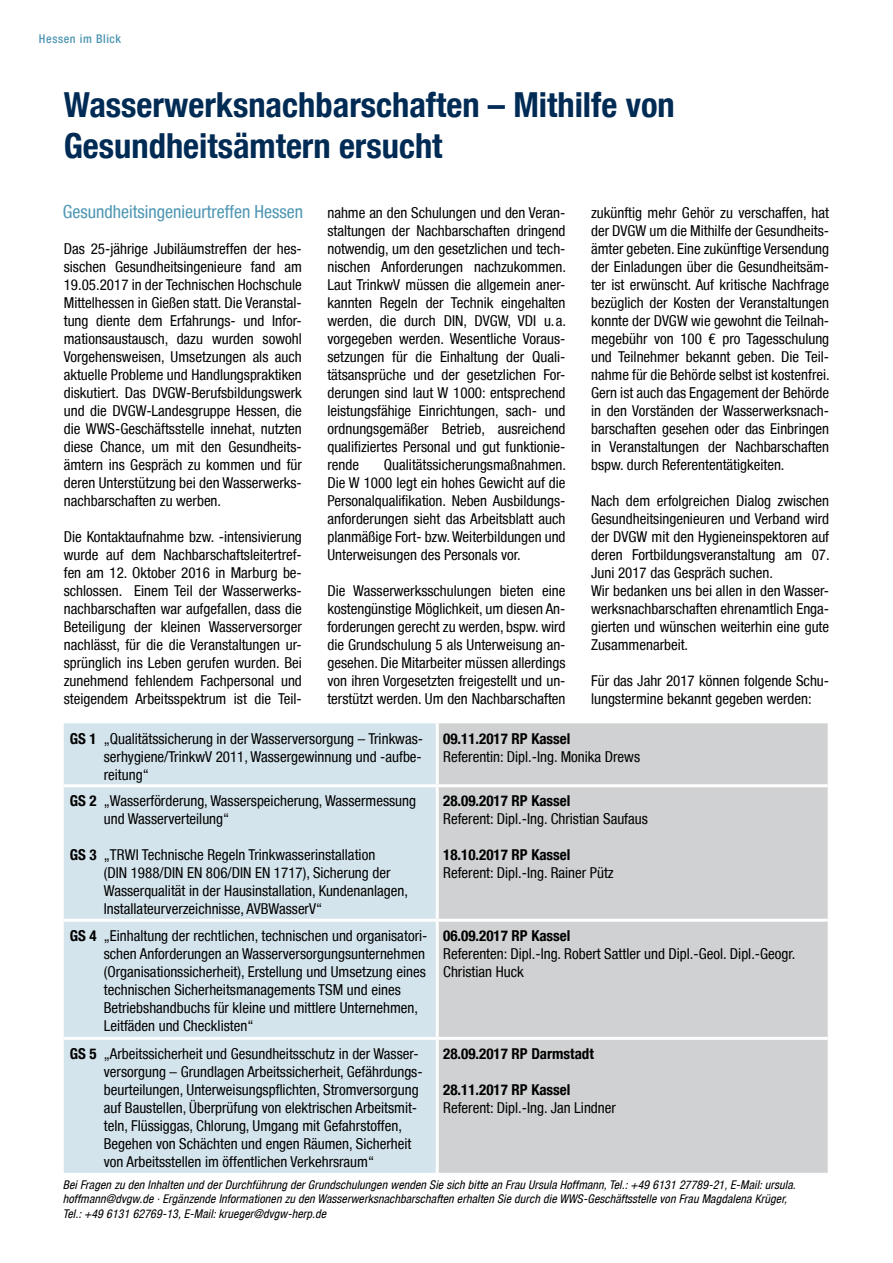
<style>
.page{position:relative;width:893px;height:1263px;background:#fff}
.page>*{position:absolute;margin:0;border:0;box-sizing:border-box;transform-origin:0 0}
.t1{font:700 condensed 34.5px/41.4px "Helvetica Neue LT";color:#002b55}
.t2{font:condensed 18px "Helvetica Neue LT";color:#4e96b3}
.t3{font:condensed 15px/18px "Helvetica Neue LT";color:#000;text-align:justify}
.t4{font:700 condensed 15px "Helvetica Neue LT";color:#000}
.t5{font:italic condensed 12px/14.4px "Helvetica Neue LT";letter-spacing:.01em;color:#000}
.t6{font:500 condensed 12px "Helvetica Neue LT";letter-spacing:.05em;color:#4e96b3}
.s1{font-weight:700}
</style>
<div class="page">
<div style="left:64px;top:723px;width:372px;height:450px;background:#d4e4ec"></div>
<div style="left:439px;top:723px;width:389px;height:450px;background:#d0d1d2"></div>
<hr style="left:64px;top:784px;width:373px;height:3px;background:#fff">
<hr style="left:437px;top:784px;width:391px;height:3px;background:#fff">
<hr style="left:64px;top:919px;width:373px;height:3px;background:#fff">
<hr style="left:437px;top:919px;width:391px;height:3px;background:#fff">
<hr style="left:64px;top:1037px;width:373px;height:3px;background:#fff">
<hr style="left:437px;top:1037px;width:391px;height:3px;background:#fff">
<p class="t6" style="left:39px;top:31px;width:84px">Hessen im Blick</p>
<h1 class="t1" style="left:64px;top:83px;width:613px">Wasserwerksnachbarschaften – Mithilfe von<br>Gesundheitsämtern ersucht</h1>
<p class="t2" style="left:63px;top:201px;width:242px">Gesundheitsingenieurtreffen Hessen</p>
<p class="t3" style="left:591px;top:204px;width:240px">zukünftig mehr Gehör zu verschaffen, hat der DVGW um die Mithilfe der Gesundheits&shy;ämter gebeten. Eine zukünftige Versendung der Einladungen über die Gesundheitsäm&shy;ter ist erwünscht. Auf kritische Nachfrage bezüglich der Kosten der Veranstaltungen konnte der DVGW wie gewohnt die Teilnah&shy;megebühr von 100 € pro Tagesschulung und Teilnehmer bekannt geben. Die Teil&shy;nahme für die Behörde selbst ist kostenfrei.<br>Gern ist auch das Engagement der Behörde in den Vorständen der Wasserwerksnach&shy;barschaften gesehen oder das Einbringen in Veranstaltungen der Nachbarschaften bspw. durch Referententätigkeiten.</p>
<p class="t3" style="left:591px;top:492px;width:240px;text-align:left">Nach dem erfolgreichen Dialog zwischen Gesundheitsingenieuren und Verband wird der DVGW mit den Hygieneinspektoren auf deren Fortbildungsveranstaltung am 07.<br>Juni 2017 das Gespräch suchen.<br>Wir bedanken uns bei allen in den Wasser&shy;werksnachbarschaften ehrenamtlich Enga&shy;gierten und wünschen weiterhin eine gute Zusammenarbeit.</p>
<p class="t3" style="left:591px;top:672px;width:240px">Für das Jahr 2017 können folgende Schu&shy;lungstermine bekannt gegeben werden:</p>
<p class="t3" style="left:327px;top:204px;width:240px">nahme an den Schulungen und den Veran&shy;staltungen der Nachbarschaften dringend notwendig, um den gesetzlichen und tech&shy;nischen Anforderungen nachzukommen.<br>Laut TrinkwV müssen die allgemein aner&shy;kannten Regeln der Technik eingehalten werden, die durch DIN, DVGW, VDI u. a. vorgegeben werden. Wesentliche Voraus&shy;setzungen für die Einhaltung der Quali&shy;tätsansprüche und der gesetzlichen For&shy;derungen sind laut W 1000: entsprechend leistungsfähige Einrichtungen, sach- und ordnungsgemäßer Betrieb, ausreichend qualifiziertes Personal und gut funktionie&shy;rende</p>
<p class="t3" style="left:64px;top:240px;width:240px">Das 25-jährige Jubiläumstreffen der hes&shy;sischen Gesundheitsingenieure fand am 19.05.2017 in der Technischen Hochschule Mittelhessen in Gießen statt. Die Veranstal&shy;tung diente dem Erfahrungs- und Infor&shy;mationsaustausch, dazu wurden sowohl Vorgehensweisen, Umsetzungen als auch aktuelle Probleme und Handlungspraktiken diskutiert. Das DVGW-Berufsbildungswerk und die DVGW-Landesgruppe Hessen, die die WWS-Geschäftsstelle innehat, nutzten diese Chance, um mit den Gesundheits&shy;ämtern ins Gespräch zu kommen und für deren Unterstützung bei den Wasserwerks&shy;nachbarschaften zu werben.</p>
<p class="t3" style="left:64px;top:528px;width:240px">Die Kontaktaufnahme bzw. -intensivierung wurde auf dem Nachbarschaftsleitertref&shy;fen am 12. Oktober 2016 in Marburg be&shy;schlossen. Einem Teil der Wasserwerks&shy;nachbarschaften war aufgefallen, dass die Beteiligung der kleinen Wasserversorger nachlässt, für die die Veranstaltungen ur&shy;sprünglich ins Leben gerufen wurden. Bei zunehmend fehlendem Fachpersonal und steigendem Arbeitsspektrum ist die Teil-</p>
<p class="t3" style="left:327px;top:456px;width:240px;text-indent:57px">Qualitätssicherungsmaßnahmen.<br>Die W 1000 legt ein hohes Gewicht auf die Personalqualifikation. Neben Ausbildungs&shy;anforderungen sieht das Arbeitsblatt auch planmäßige Fort- bzw. Weiterbildungen und Unterweisungen des Personals vor.</p>
<p class="t3" style="left:327px;top:582px;width:240px">Die Wasserwerksschulungen bieten eine kostengünstige Möglichkeit, um diesen An&shy;forderungen gerecht zu werden, bspw. wird die Grundschulung 5 als Unterweisung an&shy;gesehen. Die Mitarbeiter müssen allerdings von ihren Vorgesetzten freigestellt und un&shy;terstützt werden. Um den Nachbarschaften</p>
<p class="t3" style="left:104px;top:729px;width:321px;text-indent:-34px"><span class="s1">GS 1</span> „Qualitätssicherung in der Wasserversorgung – Trinkwas&shy;serhygiene/TrinkwV 2011, Wassergewinnung und -aufbe&shy;reitung“</p>
<p class="t4" style="left:443px;top:729px;width:129px">09.11.2017 RP Kassel</p>
<p class="t3" style="left:443px;top:747px;width:198px">Referentin: Dipl.-Ing. Monika Drews</p>
<p class="t3" style="left:104px;top:792px;width:314px;text-indent:-34px"><span class="s1">GS 2</span> „Wasserförderung, Wasserspeicherung, Wassermessung und Wasserverteilung“</p>
<p class="t3" style="left:104px;top:846px;width:306px;text-align:left;text-indent:-34px"><span class="s1">GS 3</span> „TRWI Technische Regeln Trinkwasserinstallation<br>(DIN 1988/DIN EN 806/DIN EN 1717), Sicherung der Wasserqualität in der Hausinstallation, Kundenanlagen, Installateurverzeichnisse, AVBWasserV“</p>
<p class="t4" style="left:443px;top:792px;width:129px">28.09.2017 RP Kassel</p>
<p class="t3" style="left:443px;top:810px;width:206px">Referent: Dipl.-Ing. Christian Saufaus</p>
<p class="t4" style="left:443px;top:846px;width:129px">18.10.2017 RP Kassel</p>
<p class="t3" style="left:443px;top:864px;width:172px">Referent: Dipl.-Ing. Rainer Pütz</p>
<p class="t3" style="left:104px;top:926px;width:325px;text-align:left;text-indent:-34px"><span class="s1">GS 4</span> „Einhaltung der rechtlichen, technischen und organisatori&shy;schen Anforderungen an Wasserversorgungsunternehmen (Organisationssicherheit), Erstellung und Umsetzung eines technischen Sicherheitsmanagements TSM und eines Betriebshandbuchs für kleine und mittlere Unternehmen, Leitfäden und Checklisten“</p>
<p class="t4" style="left:443px;top:926px;width:129px">06.09.2017 RP Kassel</p>
<p class="t3" style="left:443px;top:944px;width:351px">Referenten: Dipl.-Ing. Robert Sattler und Dipl.-Geol. Dipl.-Geogr.<br>Christian Huck</p>
<p class="t3" style="left:104px;top:1044px;width:320px;text-align:left;text-indent:-34px"><span class="s1">GS 5</span> „Arbeitssicherheit und Gesundheitsschutz in der Wasser&shy;versorgung – Grundlagen Arbeitssicherheit, Gefährdungs&shy;beurteilungen, Unterweisungspflichten, Stromversorgung auf Baustellen, Überprüfung von elektrischen Arbeitsmit&shy;teln, Flüssiggas, Chlorung, Umgang mit Gefahrstoffen, Begehen von Schächten und engen Räumen, Sicherheit von Arbeitsstellen im öffentlichen Verkehrsraum“</p>
<p class="t4" style="left:443px;top:1044px;width:152px">28.09.2017 RP Darmstadt</p>
<p class="t4" style="left:443px;top:1080px;width:129px">28.11.2017 RP Kassel</p>
<p class="t3" style="left:443px;top:1098px;width:174px">Referent: Dipl.-Ing. Jan Lindner</p>
<p class="t5" style="left:63px;top:1177px;width:734px">Bei Fragen zu den Inhalten und der Durchführung der Grundschulungen wenden Sie sich bitte an Frau Ursula Hoffmann, Tel.: +49 6131 27789-21, E-Mail: ursula. hoffmann@dvgw.de · Ergänzende Informationen zu den Wasserwerksnachbarschaften erhalten Sie durch die WWS-Geschäftsstelle von Frau Magdalena Krüger,<br>Tel.: +49 6131 62769-13, E-Mail: krueger@dvgw-herp.de</p>
</div>
